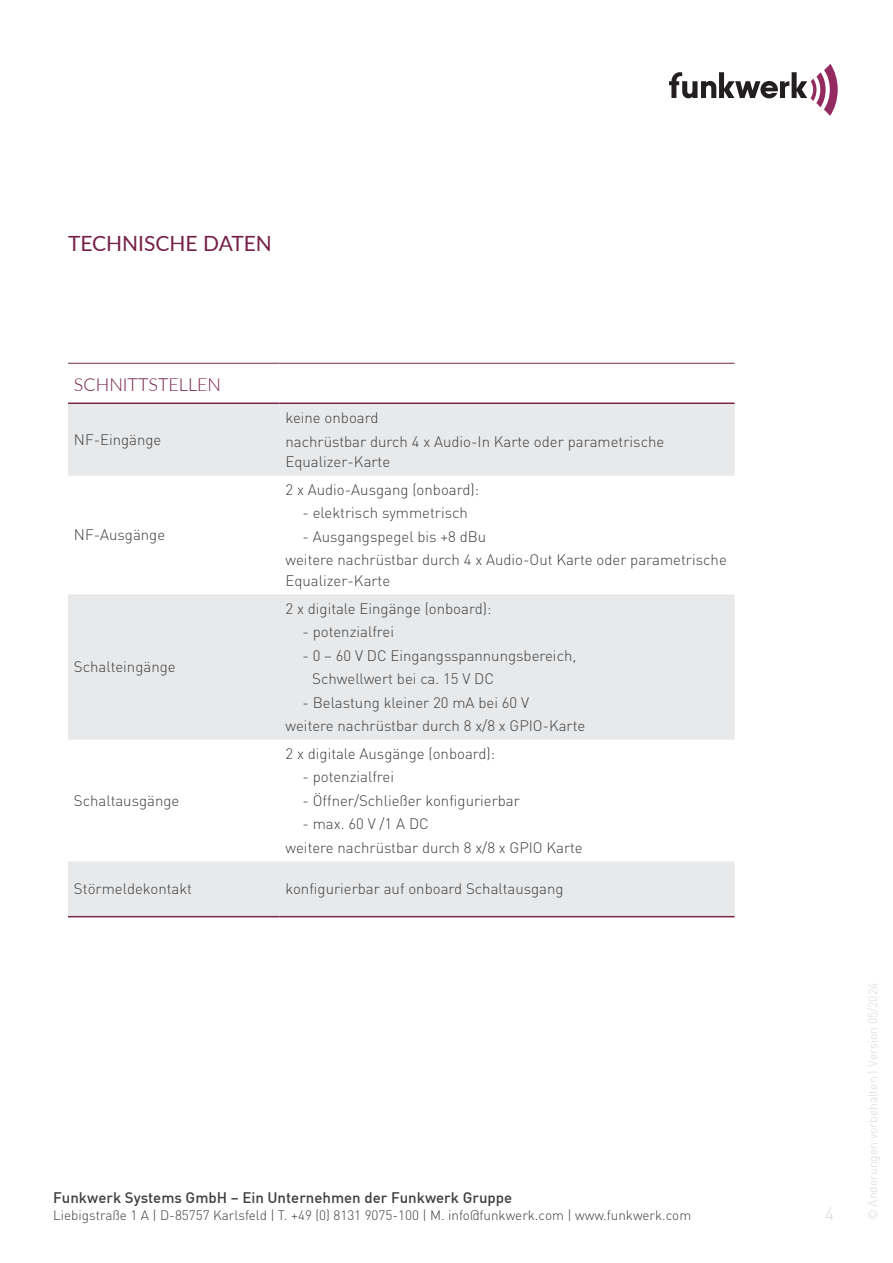
<style>
.page{position:relative;width:893px;height:1263px;background:#fff}
.page>*{position:absolute;margin:0;border:0;box-sizing:border-box;transform-origin:0 0}
.t1{font:21px "Lato";color:#75214a}
.t2{font:300 18px "Lato";color:#75214a}
.t3{font:300 18px "DIN";color:#d9d9d9}
.Fließtext{font:300 15px "DIN";color:#3e3e3f}
.t4{font:500 15px "DIN";color:#3e3e3f}
.t5{font:300 13.5px "DIN";color:#3e3e3f}
.t6{font:300 12px "DIN";color:#d9d9d9}
.s1{font-family:"DIN Medium";font-weight:400}
</style>
<div class="page">
<svg style="left:669px;top:64px;width:169px;height:52px"></svg>
<svg style="left:68px;top:404px;width:667px;height:512px;fill:#e8e9ea"></svg>
<hr style="left:68px;top:402px;width:212px;height:2px;background:#7a2748">
<hr style="left:280px;top:402px;width:455px;height:2px;background:#7a2748">
<hr style="left:68px;top:363px;width:212px;height:1px;background:#7a2748">
<hr style="left:280px;top:363px;width:455px;height:1px;background:#7a2748">
<hr style="left:68px;top:916px;width:212px;height:1px;background:#7a2748">
<hr style="left:280px;top:916px;width:455px;height:1px;background:#7a2748">
<p class="t1" style="left:68px;top:228px;width:205px">TECHNISCHE DATEN</p>
<p class="t2" style="left:74px;top:371px;width:149px">SCHNITTSTELLEN</p>
<p class="Fließtext" style="left:74px;top:431px;width:89px">NF-Eingänge</p>
<p class="Fließtext" style="left:74px;top:526px;width:93px">NF-Ausgänge</p>
<p class="Fließtext" style="left:74px;top:658px;width:103px">Schalteingänge</p>
<p class="Fließtext" style="left:74px;top:791px;width:107px">Schaltausgänge</p>
<p class="Fließtext" style="left:286px;top:409px;width:94px">keine onboard</p>
<p class="Fließtext" style="left:286px;top:432px;width:380px">nachrüstbar durch 4 x Audio-In Karte oder parametrische</p>
<p class="Fließtext" style="left:286px;top:453px;width:106px">Equalizer-Karte</p>
<p class="Fließtext" style="left:286px;top:480px;width:195px">2 x Audio-Ausgang (onboard):</p>
<p class="Fließtext" style="left:303px;top:504px;width:167px">- elektrisch symmetrisch</p>
<p class="Fließtext" style="left:303px;top:527px;width:185px">- Ausgangspegel bis +8 dBu</p>
<p class="Fließtext" style="left:286px;top:551px;width:443px">weitere nachrüstbar durch 4 x Audio-Out Karte oder parametrische</p>
<p class="Fließtext" style="left:286px;top:571px;width:106px">Equalizer-Karte</p>
<p class="Fließtext" style="left:286px;top:599px;width:207px">2 x digitale Eingänge (onboard):</p>
<p class="Fließtext" style="left:303px;top:622px;width:93px">- potenzialfrei</p>
<p class="Fließtext" style="left:303px;top:646px;width:275px">- 0 – 60 V DC Eingangsspannungsbereich,</p>
<p class="Fließtext" style="left:312px;top:669px;width:183px">Schwellwert bei ca. 15 V DC</p>
<p class="Fließtext" style="left:303px;top:693px;width:228px">- Belastung kleiner 20 mA bei 60 V</p>
<p class="Fließtext" style="left:286px;top:716px;width:301px">weitere nachrüstbar durch 8 x/8 x GPIO-Karte</p>
<p class="Fließtext" style="left:286px;top:744px;width:211px">2 x digitale Ausgänge (onboard):</p>
<p class="Fließtext" style="left:303px;top:768px;width:93px">- potenzialfrei</p>
<p class="Fließtext" style="left:303px;top:791px;width:219px">- Öffner/Schließer konfigurierbar</p>
<p class="Fließtext" style="left:303px;top:815px;width:128px">- max. 60 V /1 A DC</p>
<p class="Fließtext" style="left:286px;top:838px;width:299px">weitere nachrüstbar durch 8 x/8 x GPIO Karte</p>
<p class="Fließtext" style="left:74px;top:880px;width:120px">Störmeldekontakt</p>
<p class="Fließtext" style="left:286px;top:880px;width:280px">konfigurierbar auf onboard Schaltausgang</p>
<p class="t4" style="left:53px;top:1188px;width:460px">Funkwerk Systems GmbH – Ein Unternehmen der Funkwerk <span class="s1">Gruppe</span></p>
<p class="t5" style="left:53px;top:1207px;width:640px">Liebigstraße 1 A | D-85757 Karlsfeld | T. +49 (0) 8131 9075-100 | M. info@funkwerk.com | www.funkwerk.com</p>
<p class="t3" style="left:825px;top:1203px;width:11px">4</p>
<p class="t6" style="left:865px;top:1220px;width:239px;rotate:-90deg">© Änderungen vorbehalten | Version 05/2024</p>
</div>
